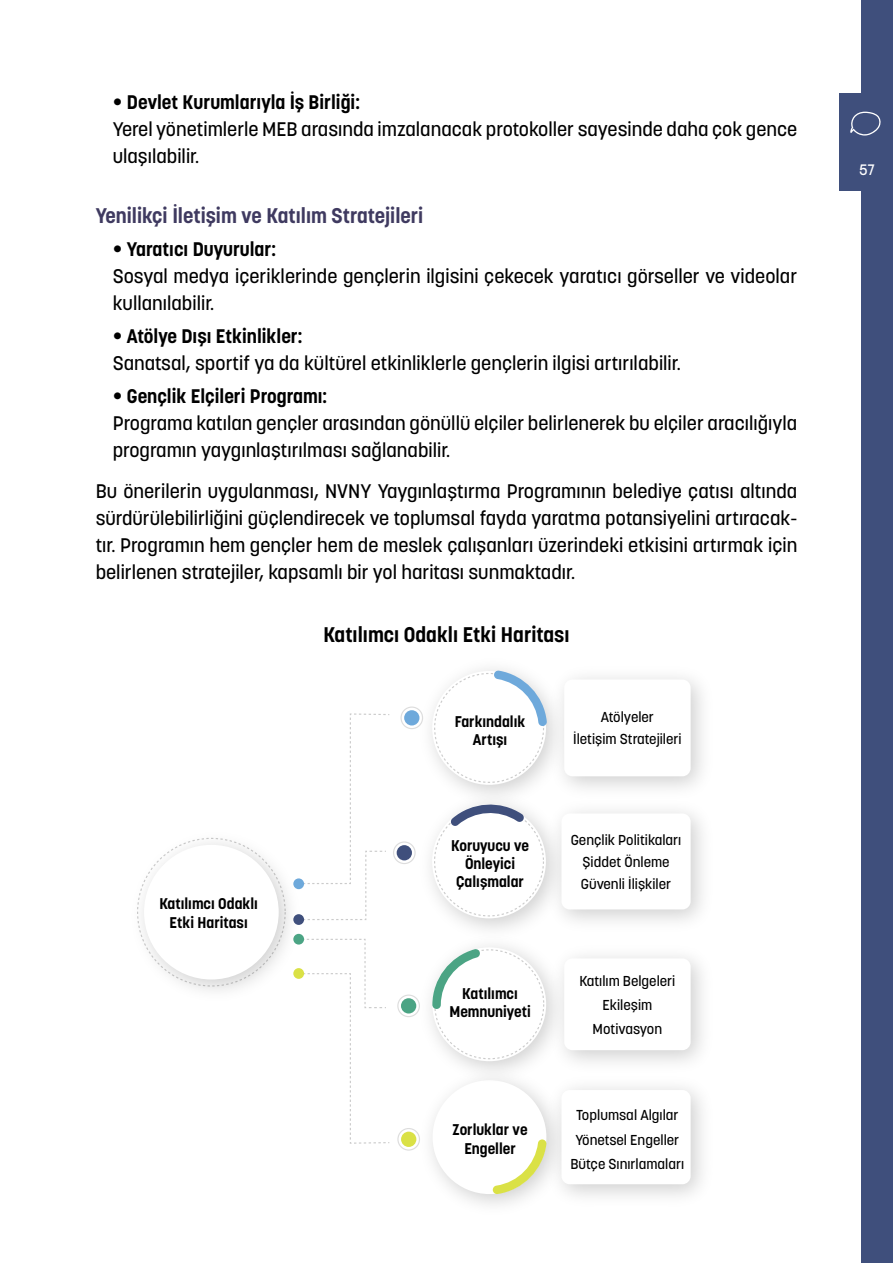
<style>
.page{position:relative;width:893px;height:1263px;background:#fff}
.page>*{position:absolute;margin:0;border:0;box-sizing:border-box;transform-origin:0 0}
.t1{font:700 21px "Korolev";color:#3f3a60}
.t2{font:700 21px "Korolev";color:#000}
.t3{font:500 19.5px/27px "Korolev";color:#000}
.t4{font:700 15.3px/18.5px "Korolev";color:#000;text-align:center}
.t5{font:500 15px "Korolev";color:#fff}
.t6{font:500 14.25px/24.2px "Korolev";color:#000;text-align:center}
.s1{font-family:"Axiforma";font-weight:700;font-size:21px}
.s2{font-weight:700}
</style>
<div class="page">
<div style="left:861px;top:0;width:32px;height:1263px;background:#3f4f7c"></div>
<div style="left:839px;top:93px;width:54px;height:97px;background:#3f4f7c"></div>
<svg style="left:850px;top:112px;width:31px;height:24px"></svg>
<img style="left:410px;top:669px;width:132px;height:113px">
<div style="left:432px;top:671px;width:114px;height:114px;background:#fff;border-radius:50%"></div>
<svg style="left:494px;top:670px;width:48px;height:56px"></svg>
<img style="left:137px;top:837px;width:172px;height:154px">
<div style="left:144px;top:845px;width:135px;height:134px;background:#fff;border-radius:50%"></div>
<svg style="left:304px;top:713px;width:85px;height:207px"></svg>
<svg style="left:303px;top:939px;width:86px;height:205px"></svg>
<div style="left:293px;top:878px;width:11px;height:11px;background:#6ea9db;border-radius:50%"></div>
<div style="left:293px;top:914px;width:11px;height:11px;background:#3f4f7c;border-radius:50%"></div>
<div style="left:293px;top:934px;width:11px;height:10px;background:#4ba484;border-radius:50%"></div>
<div style="left:293px;top:968px;width:11px;height:11px;background:#dae146;border-radius:50%"></div>
<div style="left:397px;top:994px;width:23px;height:23px;border:1px solid #ddd;border-radius:50%"></div>
<div style="left:401px;top:998px;width:15px;height:15px;background:#4ba484;border-radius:50%"></div>
<div style="left:397px;top:1128px;width:23px;height:22px;border:1px solid #ddd;border-radius:50%"></div>
<div style="left:401px;top:1131px;width:15px;height:16px;background:#dae146;border-radius:50%"></div>
<div style="left:393px;top:841px;width:23px;height:23px;border:1px solid #ddd;border-radius:50%"></div>
<div style="left:397px;top:845px;width:15px;height:15px;background:#3f4f7c;border-radius:50%"></div>
<div style="left:400px;top:706px;width:23px;height:23px;border:1px solid #ddd;border-radius:50%"></div>
<div style="left:404px;top:710px;width:15px;height:15px;background:#6ea9db;border-radius:50%"></div>
<img style="left:410px;top:1092px;width:129px;height:113px">
<div style="left:433px;top:1080px;width:113px;height:114px;background:#fff;border-radius:50%"></div>
<img style="left:410px;top:949px;width:167px;height:143px">
<div style="left:432px;top:947px;width:114px;height:114px;background:#fff;border-radius:50%"></div>
<img style="left:542px;top:949px;width:160px;height:132px">
<div style="left:564px;top:958px;width:127px;height:92px;background:#fff;border-radius:8px"></div>
<img style="left:410px;top:782px;width:129px;height:167px">
<div style="left:432px;top:804px;width:114px;height:114px;background:#fff;border-radius:50%"></div>
<img style="left:539px;top:811px;width:163px;height:110px">
<div style="left:561px;top:813px;width:130px;height:96px;background:#fff;border-radius:8px"></div>
<img style="left:542px;top:677px;width:160px;height:111px">
<div style="left:564px;top:679px;width:127px;height:97px;background:#fff;border-radius:8px"></div>
<svg style="left:450px;top:800px;width:74px;height:26px"></svg>
<svg style="left:432px;top:948px;width:48px;height:61px"></svg>
<svg style="left:493px;top:1139px;width:54px;height:55px"></svg>
<p class="t3" style="left:113px;top:89px;width:686px"><span class="s1">•</span> <span class="s2">Devlet Kurumlarıyla İş Birliği:<br></span>Yerel yönetimlerle MEB arasında imzalanacak protokoller sayesinde daha çok gence ulaşılabilir.</p>
<p class="t1" style="left:96px;top:203px;width:329px">Yenilikçi İletişim ve Katılım Stratejileri</p>
<p class="t3" style="left:113px;top:236px;width:686px"><span class="s1">•</span> <span class="s2">Yaratıcı Duyurular:<br></span>Sosyal medya içeriklerinde gençlerin ilgisini çekecek yaratıcı görseller ve videolar kullanılabilir.</p>
<p class="t3" style="left:113px;top:323px;width:570px"><span class="s1">•</span> <span class="s2">Atölye Dışı Etkinlikler:<br></span>Sanatsal, sportif ya da kültürel etkinliklerle gençlerin ilgisi artırılabilir.</p>
<p class="t3" style="left:113px;top:383px;width:686px"><span class="s1">•</span> <span class="s2">Gençlik Elçileri Programı:<br></span>Programa katılan gençler arasından gönüllü elçiler belirlenerek bu elçiler aracılığıyla programın yaygınlaştırılması sağlanabilir.</p>
<p class="t3" style="left:96px;top:477px;width:703px;text-align:justify">Bu önerilerin uygulanması, NVNY Yaygınlaştırma Programının belediye çatısı altında sürdürülebilirliğini güçlendirecek ve toplumsal fayda yaratma potansiyelini artıracak&shy;tır. Programın hem gençler hem de meslek çalışanları üzerindeki etkisini artırmak için belirlenen stratejiler, kapsamlı bir yol haritası sunmaktadır.</p>
<p class="t2" style="left:323px;top:621px;width:248px">Katılımcı Odaklı Etki Haritası</p>
<p class="t4" style="left:159px;top:895px;width:100px">Katılımcı Odaklı<br>Etki Haritası</p>
<p class="t4" style="left:455px;top:712px;width:72px">Farkındalık<br>Artışı</p>
<p class="t4" style="left:451px;top:836px;width:79px">Koruyucu ve<br>Önleyici<br>Çalışmalar</p>
<p class="t4" style="left:449px;top:984px;width:83px">Katılımcı<br>Memnuniyeti</p>
<p class="t4" style="left:453px;top:1120px;width:76px">Zorluklar ve<br>Engeller</p>
<p class="t6" style="left:573px;top:706px;width:110px;line-height:21.9px">Atölyeler<br>İletişim Stratejileri</p>
<p class="t6" style="left:571px;top:829px;width:112px;line-height:21.9px">Gençlik Politikaları<br>Şiddet Önleme<br>Güvenli İlişkiler</p>
<p class="t6" style="left:579px;top:968px;width:97px">Katılım Belgeleri<br>Ekileşim<br>Motivasyon</p>
<p class="t6" style="left:570px;top:1103px;width:115px">Toplumsal Algılar<br>Yönetsel Engeller<br>Bütçe Sınırlamaları</p>
<p class="t5" style="left:859px;top:160px;width:17px">57</p>
</div>
